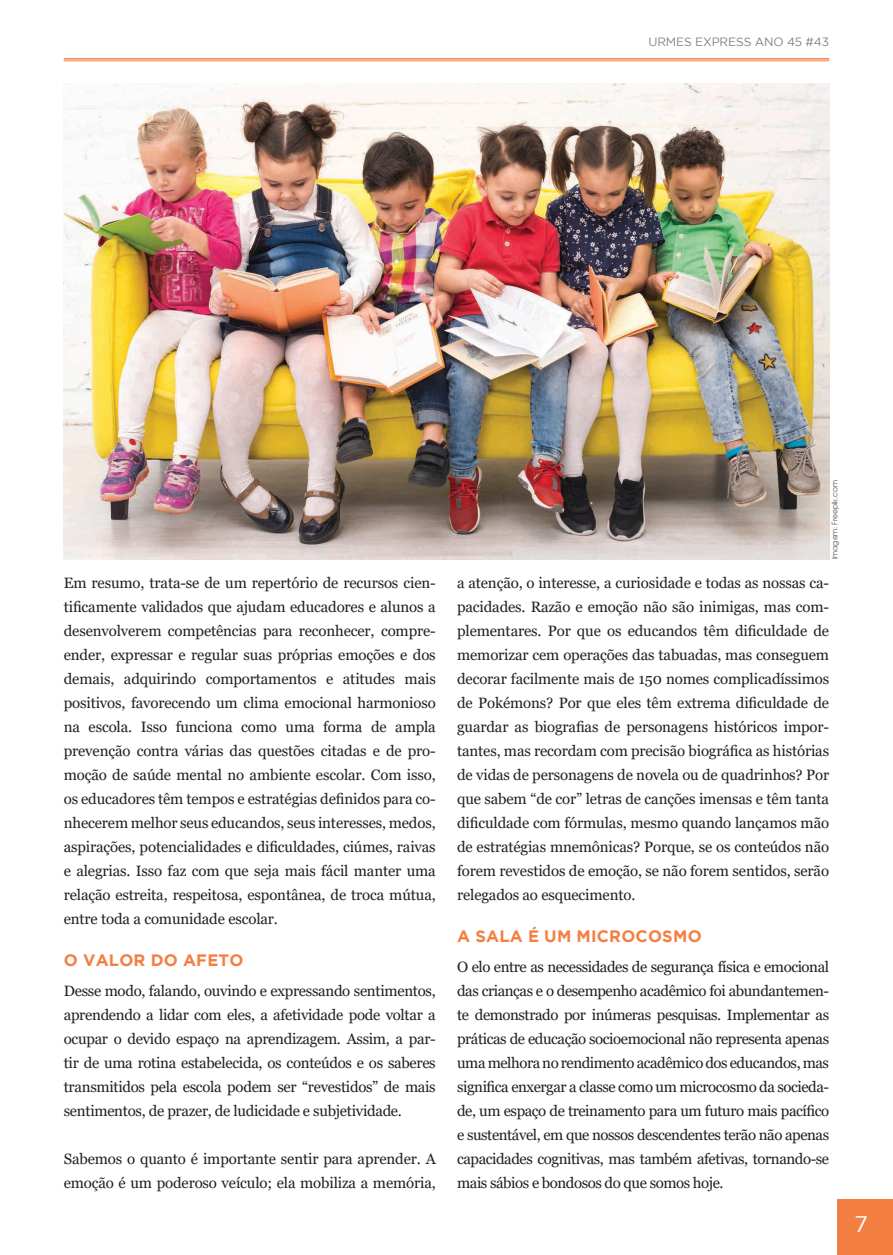
<style>
.page{position:relative;width:893px;height:1255px;background:#fff}
.page>*{position:absolute;margin:0;border:0;box-sizing:border-box;transform-origin:0 0}
.t1{font:22.5px "Gotham";color:#fff}
.t2{font:700 16.5px "Gotham";letter-spacing:.015em;color:#f47f42}
.t3{font:15px/24px "Georgia";letter-spacing:-.01em;color:#231f20;text-align:justify}
.t4{font:12px "Gotham";letter-spacing:-.01em;color:#808285}
.t5{font:7.5px "Te X Gyre Adventor";color:#57585a}
</style>
<div class="page">
<div style="left:838px;top:1199px;width:55px;height:55px;background:#f47f42"></div>
<hr style="left:64px;top:58px;width:765px;height:2px;background:#f47f42">
<hr style="left:64px;top:61px;width:765px;height:1px;background:#f47f42">
<img style="left:64px;top:84px;width:765px;height:475px">
<p class="t4" style="left:648px;top:35px;width:182px">URMES EXPRESS ANO 45 #43</p>
<p class="t5" style="left:829px;top:559px;width:81px;rotate:-90deg">Imagem: Freepik.com</p>
<p class="t3" style="left:64px;top:571px;width:374px">Em resumo, trata-se de um repertório de recursos cien&shy;tificamente validados que ajudam educadores e alunos a desenvolverem competências para reconhecer, compre&shy;ender, expressar e regular suas próprias emoções e dos demais, adquirindo comportamentos e atitudes mais positivos, favorecendo um clima emocional harmonioso na escola. Isso funciona como uma forma de ampla prevenção contra várias das questões citadas e de pro&shy;moção de saúde mental no ambiente escolar. Com isso, os educadores têm tempos e estratégias definidos para co&shy;nhecerem melhor seus educandos, seus interesses, medos, aspirações, potencialidades e dificuldades, ciúmes, raivas e alegrias. Isso faz com que seja mais fácil manter uma relação estreita, respeitosa, espontânea, de troca mútua, entre toda a comunidade escolar.</p>
<p class="t3" style="left:457px;top:571px;width:374px">a atenção, o interesse, a curiosidade e todas as nossas ca&shy;pacidades. Razão e emoção não são inimigas, mas com&shy;plementares. Por que os educandos têm dificuldade de memorizar cem operações das tabuadas, mas conseguem decorar facilmente mais de 150 nomes complicadíssimos de Pokémons? Por que eles têm extrema dificuldade de guardar as biografias de personagens históricos impor&shy;tantes, mas recordam com precisão biográfica as histórias de vidas de personagens de novela ou de quadrinhos? Por que sabem “de cor” letras de canções imensas e têm tanta dificuldade com fórmulas, mesmo quando lançamos mão de estratégias mnemônicas? Porque, se os conteúdos não forem revestidos de emoção, se não forem sentidos, serão relegados ao esquecimento.</p>
<p class="t2" style="left:64px;top:951px;width:181px">O VALOR DO AFETO</p>
<p class="t3" style="left:64px;top:979px;width:373px">Desse modo, falando, ouvindo e expressando sentimentos, aprendendo a lidar com eles, a afetividade pode voltar a ocupar o devido espaço na aprendizagem. Assim, a par&shy;tir de uma rotina estabelecida, os conteúdos e os saberes transmitidos pela escola podem ser “revestidos” de mais sentimentos, de prazer, de ludicidade e subjetividade.</p>
<p class="t3" style="left:64px;top:1147px;width:373px">Sabemos o quanto é importante sentir para aprender. A emoção é um poderoso veículo; ela mobiliza a memória,</p>
<p class="t2" style="left:457px;top:927px;width:246px">A SALA É UM MICROCOSMO</p>
<p class="t3" style="left:457px;top:955px;width:374px">O elo entre as necessidades de segurança física e emocional das crianças e o desempenho acadêmico foi abundantemen&shy;te demonstrado por inúmeras pesquisas. Implementar as práticas de educação socioemocional não representa apenas uma melhora no rendimento acadêmico dos educandos, mas significa enxergar a classe como um microcosmo da socieda&shy;de, um espaço de treinamento para um futuro mais pacífico e sustentável, em que nossos descendentes terão não apenas capacidades cognitivas, mas também afetivas, tornando-se mais sábios e bondosos do que somos hoje.</p>
<h1 class="t1" style="left:854px;top:1211px;width:15px">7</h1>
</div>
